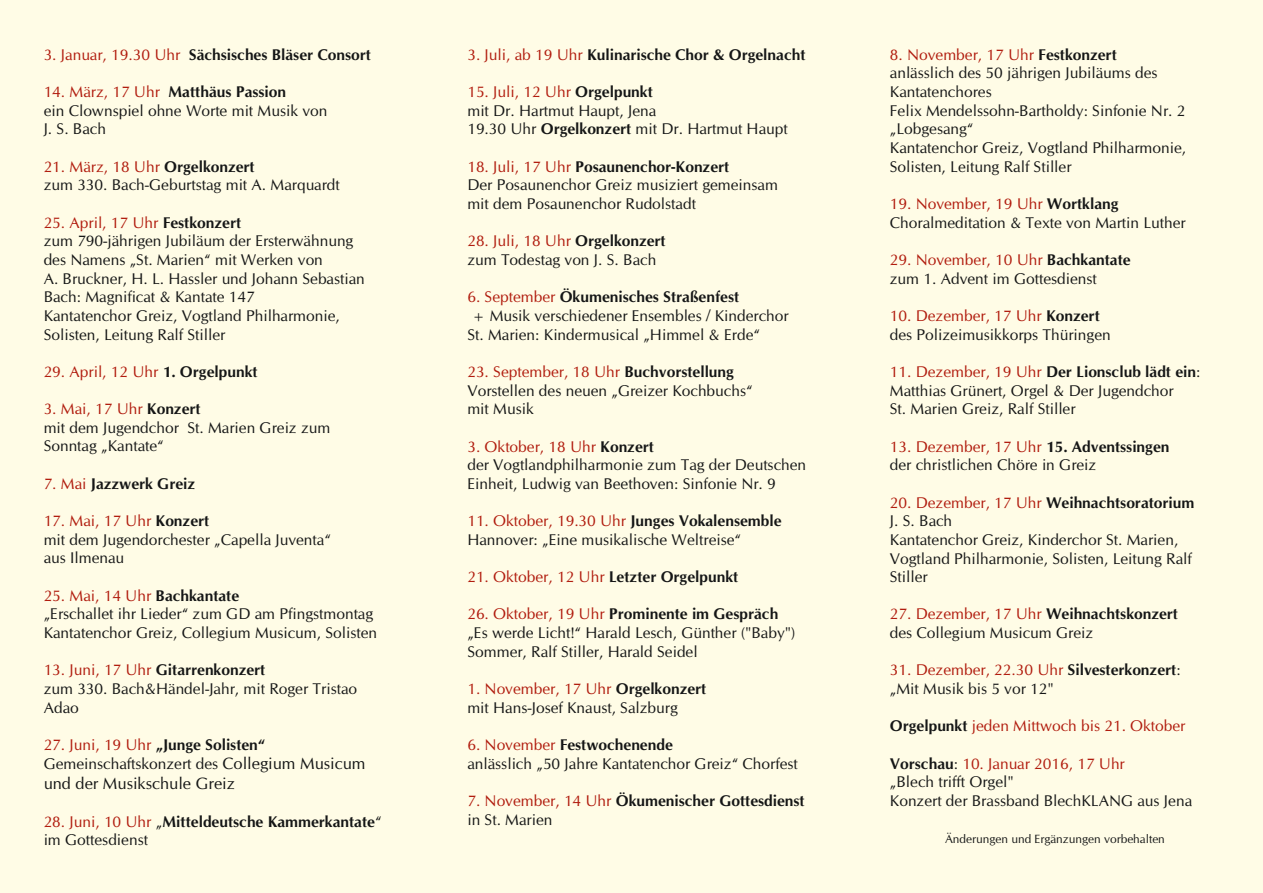
<style>
.page{position:relative;width:1263px;height:893px;background:#fffce6}
.page>*{position:absolute;margin:0;border:0;box-sizing:border-box;transform-origin:0 0}
.t1{font:16.5px "CG Omega";color:#151616}
.t2{font:15.6px/18.6px "CG Omega";color:#151616}
.t3{font:700 15.6px/18.6px "CG Omega";color:#151616}
.t4{font:15.6px/18.6px "CG Omega";color:#b11c0e}
.t5{font:12px "CG Omega";color:#151616}
.s1{font-weight:400;color:#b11c0e}
.s2{color:#b11c0e}
.s3{font-weight:700}
.s4{font-weight:700;color:#151616}
.s5{font-size:16.5px}
.s6{font-weight:400}
.s7{color:#151616}
</style>
<div class="page">
<p class="t3" style="left:44px;top:46px;width:329px"><span class="s1">3. Januar, 19.30 Uhr</span> Sächsisches Bläser Consort</p>
<p class="t2" style="left:44px;top:84px;width:285px"><span class="s2">14. März, 17 Uhr</span> <span class="s3">Matthäus Passion<br></span>ein Clownspiel ohne Worte mit Musik von<br>J. S. Bach</p>
<p class="t2" style="left:44px;top:158px;width:298px"><span class="s2">21. März, 18 Uhr</span> <span class="s3">Orgelkonzert<br></span>zum 330. Bach-Geburtstag mit A. Marquardt</p>
<p class="t2" style="left:44px;top:214px;width:323px"><span class="s2">25. April, 17 Uhr</span> <span class="s3">Festkonzert<br></span>zum 790-jährigen Jubiläum der Ersterwähnung des Namens „St. Marien“ mit Werken von<br>A. Bruckner, H. L. Hassler und Johann Sebastian Bach: Magnificat &amp; Kantate 147<br>Kantatenchor Greiz, Vogtland Philharmonie, Solisten, Leitung Ralf Stiller</p>
<p class="t4" style="left:44px;top:363px;width:215px">29. April, 12 Uhr <span class="s4">1. Orgelpunkt</span></p>
<p class="t2" style="left:44px;top:401px;width:288px"><span class="s2">3. Mai, 17 Uhr</span> <span class="s3">Konzert<br></span>mit dem Jugendchor St. Marien Greiz zum<br>Sonntag „Kantate“</p>
<p class="t3" style="left:44px;top:475px;width:153px"><span class="s1">7. Mai</span> Jazzwerk Greiz</p>
<p class="t2" style="left:44px;top:513px;width:289px"><span class="s2">17. Mai, 17 Uhr</span> <span class="s3">Konzert<br></span>mit dem Jugendorchester „Capella Juventa“ aus Ilmenau</p>
<p class="t2" style="left:44px;top:587px;width:335px"><span class="s2">25. Mai, 14 Uhr</span> <span class="s3">Bachkantate<br></span>„Erschallet ihr Lieder“ zum GD am Pfingstmontag<br>Kantatenchor Greiz, Collegium Musicum, Solisten</p>
<p class="t2" style="left:44px;top:662px;width:315px"><span class="s2">13. Juni, 17 Uhr</span> <span class="s3">Gitarrenkonzert<br></span>zum 330. Bach&amp;Händel-Jahr, mit Roger Tristao<br>Adao</p>
<p class="t2" style="left:44px;top:736px;width:323px;line-height:19.5px"><span class="s2">27. Juni, 19 Uhr</span> <span class="s3">„Junge Solisten“<br></span>Gemeinschaftskonzert des <span class="s5">Collegium Musicum</span></p>
<p class="t1" style="left:44px;top:777px;width:193px">und der Musikschule Greiz</p>
<p class="t3" style="left:44px;top:813px;width:339px"><span class="s1">28. Juni, 10 Uhr</span> <span class="s6">„</span>Mitteldeutsche Kammerkantate<span class="s6">“ im Gottesdienst</span></p>
<p class="t3" style="left:467px;top:46px;width:340px"><span class="s1">3. Juli, ab 19 Uhr</span> Kulinarische Chor &amp; Orgelnacht</p>
<p class="t2" style="left:467px;top:84px;width:322px"><span class="s2">15. Juli, 12 Uhr</span> <span class="s3">Orgelpunkt<br></span>mit Dr. Hartmut Haupt, Jena<br>19.30 Uhr <span class="s3">Orgelkonzert</span> mit Dr. Hartmut Haupt</p>
<p class="t2" style="left:467px;top:158px;width:312px"><span class="s2">18. Juli, 17 Uhr</span> <span class="s3">Posaunenchor-Konzert<br></span>Der Posaunenchor Greiz musiziert gemeinsam mit dem Posaunenchor Rudolstadt</p>
<p class="t2" style="left:467px;top:233px;width:200px"><span class="s2">28. Juli, 18 Uhr</span> <span class="s3">Orgelkonzert </span>zum Todestag von J. S. Bach</p>
<p class="t2" style="left:467px;top:289px;width:323px"><span class="s2">6. September</span> <span class="s3">Ökumenisches Straßenfest<br></span>+ Musik verschiedener Ensembles / Kinderchor<br>St. Marien: Kindermusical „Himmel &amp; Erde“</p>
<p class="t2" style="left:467px;top:363px;width:287px"><span class="s2">23. September, 18 Uhr</span> <span class="s3">Buchvorstellung<br></span>Vorstellen des neuen „Greizer Kochbuchs“ mit Musik</p>
<p class="t2" style="left:467px;top:438px;width:340px"><span class="s2">3. Oktober, 18 Uhr</span> <span class="s3">Konzert<br></span>der Vogtlandphilharmonie zum Tag der Deutschen<br>Einheit, Ludwig van Beethoven: Sinfonie Nr. 9</p>
<p class="t2" style="left:467px;top:513px;width:316px"><span class="s2">11. Oktober, 19.30 Uhr</span> <span class="s3">Junges Vokalensemble<br></span>Hannover: „Eine musikalische Weltreise“</p>
<p class="t3" style="left:467px;top:569px;width:272px"><span class="s1">21. Oktober, 12 Uhr</span> Letzter Orgelpunkt</p>
<p class="t2" style="left:467px;top:606px;width:330px"><span class="s2">26. Oktober, 19 Uhr</span> <span class="s3">Prominente im Gespräch </span>„Es werde Licht!“ Harald Lesch, Günther ("Baby")<br>Sommer, Ralf Stiller, Harald Seidel</p>
<p class="t2" style="left:467px;top:681px;width:241px"><span class="s2">1. November, 17 Uhr</span> <span class="s3">Orgelkonzert </span>mit Hans-Josef Knaust, Salzburg</p>
<p class="t2" style="left:467px;top:737px;width:332px"><span class="s2">6. November</span> <span class="s3">Festwochenende<br></span>anlässlich „50 Jahre Kantatenchor Greiz“ Chorfest</p>
<p class="t3" style="left:467px;top:792px;width:339px"><span class="s1">7. November, 14 Uhr</span> Ökumenischer Gottesdienst <span class="s6">in St. Marien</span></p>
<p class="t2" style="left:890px;top:46px;width:298px"><span class="s2">8. November, 17 Uhr</span> <span class="s3">Festkonzert<br></span>anlässlich des 50 jährigen Jubiläums des<br>Kantatenchores<br>Felix Mendelssohn-Bartholdy: Sinfonie Nr. 2 „Lobgesang“<br>Kantatenchor Greiz, Vogtland Philharmonie,<br>Solisten, Leitung Ralf Stiller</p>
<p class="t2" style="left:890px;top:196px;width:297px"><span class="s2">19. November, 19 Uhr</span> <span class="s3">Wortklang<br></span>Choralmeditation &amp; Texte von Martin Luther</p>
<p class="t2" style="left:890px;top:252px;width:242px"><span class="s2">29. November, 10 Uhr</span> <span class="s3">Bachkantate </span>zum 1. Advent im Gottesdienst</p>
<p class="t2" style="left:890px;top:307px;width:222px"><span class="s2">10. Dezember, 17 Uhr</span> <span class="s3">Konzert </span>des Polizeimusikkorps Thüringen</p>
<p class="t2" style="left:890px;top:363px;width:312px"><span class="s2">11. Dezember, 19 Uhr</span> <span class="s3">Der Lionsclub lädt ein</span>:<br>Matthias Grünert, Orgel &amp; Der Jugendchor<br>St. Marien Greiz, Ralf Stiller</p>
<p class="t2" style="left:890px;top:438px;width:281px"><span class="s2">13. Dezember, 17 Uhr</span> <span class="s3">15. Adventssingen </span>der christlichen Chöre in Greiz</p>
<p class="t2" style="left:890px;top:494px;width:306px"><span class="s2">20. Dezember, 17 Uhr</span> <span class="s3">Weihnachtsoratorium<br></span>J. S. Bach<br>Kantatenchor Greiz, Kinderchor St. Marien,<br>Vogtland Philharmonie, Solisten, Leitung Ralf<br>Stiller</p>
<p class="t2" style="left:890px;top:606px;width:290px"><span class="s2">27. Dezember, 17 Uhr</span> <span class="s3">Weihnachtskonzert </span>des Collegium Musicum Greiz</p>
<p class="t4" style="left:890px;top:662px;width:292px">31. Dezember, 22.30 Uhr <span class="s4">Silvesterkonzert</span><span class="s7">: „Mit Musik bis 5 vor 12"</span></p>
<p class="t4" style="left:890px;top:718px;width:297px"><span class="s4">Orgelpunkt</span> jeden Mittwoch bis 21. Oktober</p>
<p class="t2" style="left:890px;top:755px;width:304px"><span class="s3">Vorschau</span>: <span class="s2">10. Januar 2016, 17 Uhr<br></span>„Blech trifft Orgel"<br>Konzert der Brassband BlechKLANG aus Jena</p>
<p class="t5" style="left:945px;top:834px;width:221px">Änderungen und Ergänzungen vorbehalten</p>
</div>
